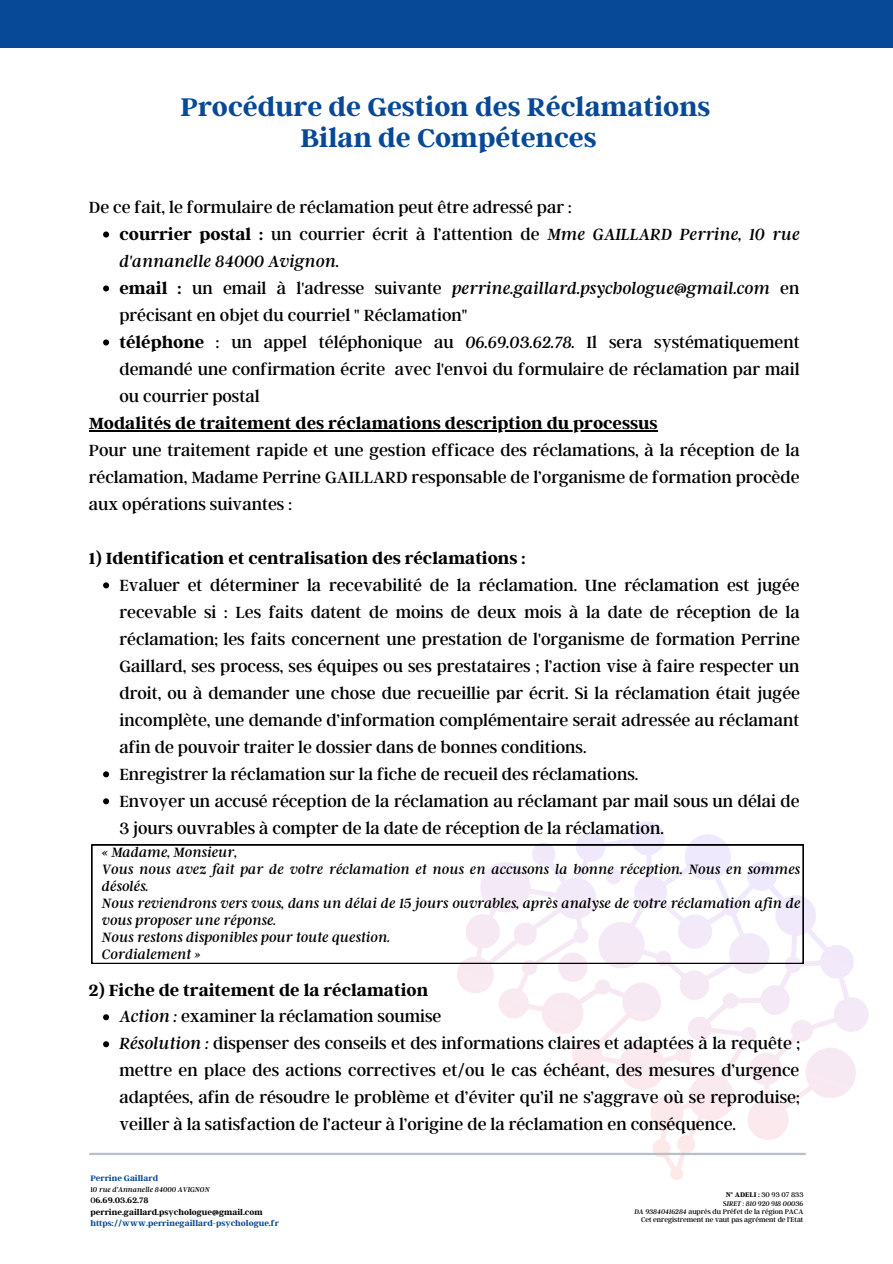
<style>
.page{position:relative;width:893px;height:1264px;background:#fff}
.page>*{position:absolute;margin:0;border:0;box-sizing:border-box;transform-origin:0 0}
.t1{font:700 28.5px "Argent CF";color:#074996}
.t2{font:18px/27px "Argent CF";color:#000;text-align:justify}
.t3{font:700 18px "Argent CF";color:#000}
.t4{font:italic 18px/27px "Argent CF";color:#000}
.t5{font:italic 15px/16.8px "Argent CF";color:#000}
.t6{font:700 8.85px "Argent CF";color:#074996}
.t7{font:700 8.85px "Argent CF";color:#000}
.t8{font:italic 7.8px "Argent CF";color:#000}
.t9{font:7.5px "Argent CF";color:#000}
.t10{font:italic 7.5px "Argent CF";color:#000}
.s1{font-weight:700;font-style:normal}
.s2{font-style:normal}
.s3{font-weight:700}
.s4{font-style:italic}
.s5{font-weight:400}
</style>
<div class="page">
<svg style="left:409px;top:821px;width:460px;height:359px"></svg>
<hr style="left:89px;top:1152px;width:716px;height:3px;background:#b9bfca">
<div style="left:0;top:0;width:892px;height:48px;background:#074996"></div>
<svg style="left:103px;top:231px;width:6px;height:6px"></svg>
<svg style="left:103px;top:285px;width:6px;height:6px"></svg>
<svg style="left:103px;top:339px;width:6px;height:6px"></svg>
<svg style="left:103px;top:582px;width:6px;height:6px"></svg>
<svg style="left:103px;top:771px;width:6px;height:6px"></svg>
<svg style="left:103px;top:798px;width:6px;height:6px"></svg>
<svg style="left:103px;top:1014px;width:6px;height:6px"></svg>
<svg style="left:103px;top:1041px;width:6px;height:6px"></svg>
<hr style="left:89px;top:430px;width:568px;height:1px;background:#000">
<svg style="left:91px;top:844px;width:712px;height:119px"></svg>
<p class="t1" style="left:180px;top:88px;width:531px">Procédure de Gestion des Réclamations</p>
<p class="t1" style="left:300px;top:120px;width:297px">Bilan de Compétences</p>
<p class="t2" style="left:89px;top:193px;width:484px">De ce fait, le formulaire de réclamation peut être adressé par :</p>
<p class="t4" style="left:119px;top:219px;width:681px"><span class="s1">courrier postal :</span> <span class="s2">un courrier écrit à l’attention de</span> Mme GAILLARD Perrine, 10 rue d'annanelle 84000 Avignon.</p>
<p class="t2" style="left:119px;top:273px;width:681px"><span class="s3">email :</span> un email à l'adresse suivante <span class="s4">perrine.gaillard.psychologue@gmail.com</span> en précisant en objet du courriel " Réclamation"</p>
<p class="t2" style="left:119px;top:327px;width:682px"><span class="s3">téléphone</span> : un appel téléphonique au <span class="s4">06.69.03.62.78.</span> Il sera systématiquement demandé une confirmation écrite avec l'envoi du formulaire de réclamation par mail ou courrier postal</p>
<p class="t3" style="left:89px;top:411px;width:570px">Modalités de traitement des réclamations description du processus</p>
<p class="t2" style="left:89px;top:435px;width:712px">Pour une traitement rapide et une gestion efficace des réclamations, à la réception de la réclamation, Madame Perrine GAILLARD responsable de l’organisme de formation procède aux opérations suivantes :</p>
<p class="t3" style="left:89px;top:546px;width:438px">1) Identification et centralisation des réclamations :</p>
<p class="t2" style="left:119px;top:570px;width:682px">Evaluer et déterminer la recevabilité de la réclamation. Une réclamation est jugée recevable si : Les faits datent de moins de deux mois à la date de réception de la réclamation; les faits concernent une prestation de l'organisme de formation Perrine Gaillard, ses process, ses équipes ou ses prestataires ; l’action vise à faire respecter un droit, ou à demander une chose due recueillie par écrit. Si la réclamation était jugée incomplète, une demande d’information complémentaire serait adressée au réclamant afin de pouvoir traiter le dossier dans de bonnes conditions.</p>
<p class="t2" style="left:119px;top:759px;width:520px">Enregistrer la réclamation sur la fiche de recueil des réclamations.</p>
<p class="t2" style="left:119px;top:786px;width:681px">Envoyer un accusé réception de la réclamation au réclamant par mail sous un délai de<br>3 jours ouvrables à compter de la date de réception de la réclamation.</p>
<p class="t5" style="left:102px;top:843px;width:137px">« Madame, Monsieur,</p>
<p class="t5" style="left:102px;top:860px;width:699px">Vous nous avez fait par de votre réclamation et nous en accusons la bonne réception. Nous en sommes désolés.</p>
<p class="t5" style="left:102px;top:894px;width:700px">Nous reviendrons vers vous, dans un délai de 15 jours ouvrables, après analyse de votre réclamation afin de vous proposer une réponse.</p>
<p class="t5" style="left:102px;top:927px;width:289px">Nous restons disponibles pour toute question.</p>
<p class="t5" style="left:102px;top:944px;width:100px">Cordialement »</p>
<p class="t3" style="left:89px;top:978px;width:341px">2) Fiche de traitement de la réclamation</p>
<p class="t2" style="left:119px;top:1002px;width:323px"><span class="s4">Action :</span> examiner la réclamation soumise</p>
<p class="t2" style="left:119px;top:1029px;width:682px"><span class="s4">Résolution :</span> dispenser des conseils et des informations claires et adaptées à la requête ; mettre en place des actions correctives et/ou le cas échéant, des mesures d’urgence adaptées, afin de résoudre le problème et d’éviter qu’il ne s’aggrave où se reproduise; veiller à la satisfaction de l’acteur à l’origine de la réclamation en conséquence.</p>
<p class="t6" style="left:90px;top:1172px;width:69px">Perrine Gaillard</p>
<p class="t8" style="left:90px;top:1184px;width:121px"><span class="s2">1</span>0 rue d'Annanelle 84000 AVIGNON</p>
<p class="t7" style="left:90px;top:1194px;width:60px"><span class="s5">0</span>6.69.03.62.78</p>
<p class="t7" style="left:90px;top:1205px;width:174px">perrine.gaillard.psychologue@gmail.com</p>
<p class="t6" style="left:90px;top:1217px;width:190px">https://www.perrinegaillard-psychologue.fr</p>
<p class="t9" style="left:725px;top:1190px;width:79px"><span class="s3">N° ADELI :</span> 30 93 07 833</p>
<p class="t10" style="left:723px;top:1198px;width:82px"><span class="s2">S</span>IRET : 810 920 918 00036</p>
<p class="t9" style="left:634px;top:1206px;width:170px"><span class="s4">DA 93840416284</span> auprès du Préfet de la région PACA</p>
<p class="t9" style="left:641px;top:1214px;width:164px">Cet enregistrement ne vaut pas agrément de l'Etat</p>
</div>
